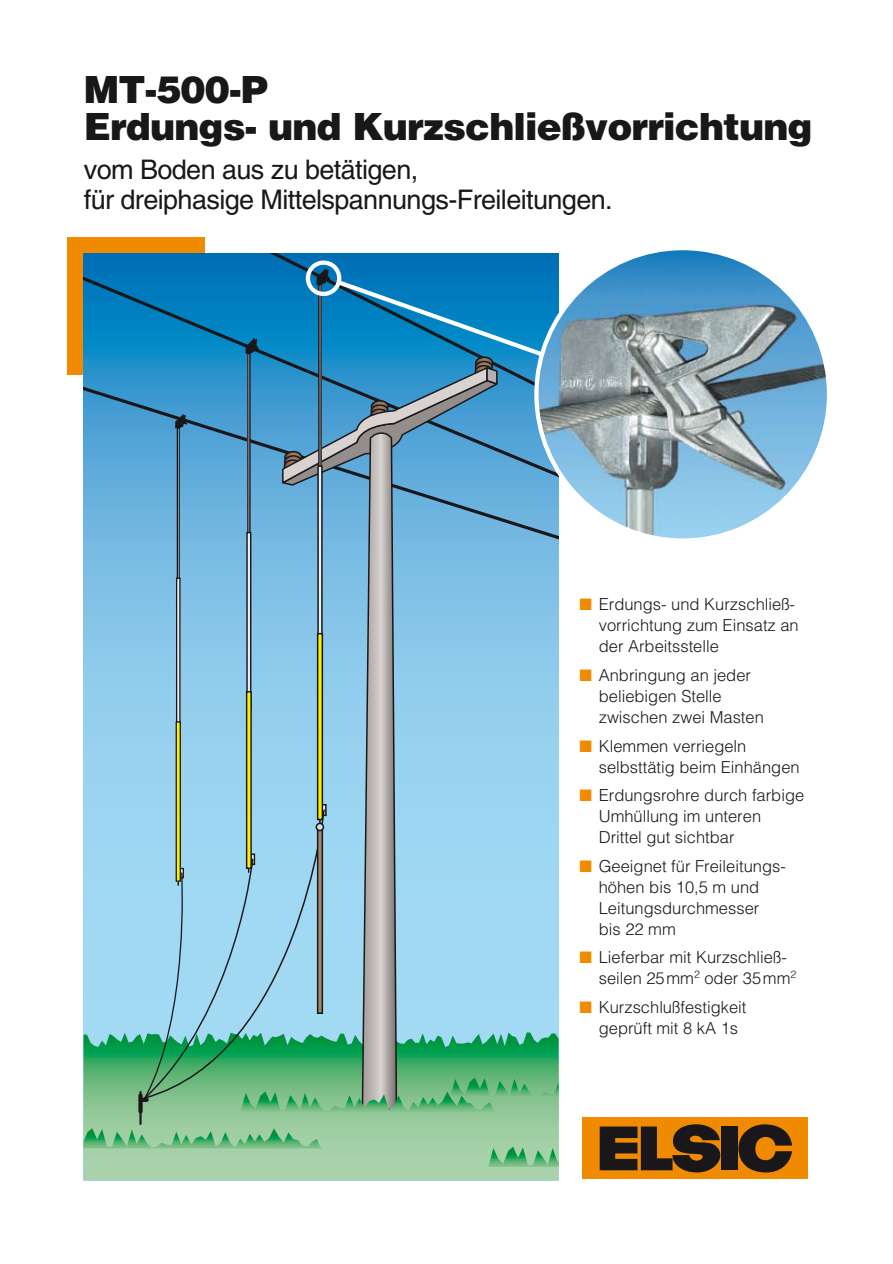
<style>
.page{position:relative;width:893px;height:1264px;background:#fff}
.page>*{position:absolute;margin:0;border:0;box-sizing:border-box;transform-origin:0 0}
.t1{font:900 37.5px/37.5px "Helvetica";letter-spacing:-.02em;color:#1a171b}
.t2{font:27px/30px "Helvetica";letter-spacing:-.02em;color:#1a171b}
.t3{font:300 16.5px/21px "Helvetica";color:#1a171b}
.s1{color:#f08a00}
</style>
<div class="page">
<div style="left:67px;top:237px;width:138px;height:137px;background:#f08a00"></div>
<div style="left:582px;top:1117px;width:225px;height:62px;background:#f08a00"></div>
<svg style="left:599px;top:1124px;width:121px;height:48px"></svg>
<div style="left:720px;top:1126px;width:17px;height:44px;background:#1a171b"></div>
<svg style="left:738px;top:1124px;width:53px;height:48px"></svg>
<svg style="left:83px;top:253px;width:58px;height:779px;background:#90ccec"></svg>
<svg style="left:83px;top:271px;width:58px;height:106px;background:#0880bd"></svg>
<svg style="left:83px;top:377px;width:58px;height:166px;background:#57a4d4"></svg>
<svg style="left:83px;top:1032px;width:475px;height:148px;background:#96cb9f"></svg>
<svg style="left:83px;top:1128px;width:238px;height:20px;background:#7dc18c"></svg>
<svg style="left:488px;top:1146px;width:70px;height:20px"></svg>
<hr style="left:139px;top:1091px;width:2px;height:32px;background:#1a171b">
<div style="left:138px;top:1095px;width:5px;height:16px;background:#1a171b"></div>
<img style="left:536px;top:248px;width:292px;height:292px;border-radius:146px">
<svg style="left:141px;top:253px;width:417px;height:858px;background:#72b4cd"></svg>
<h1 class="t1" style="left:84px;top:70px;width:730px">MT-500-P<br>Erdungs- und Kurzschließvorrichtung</h1>
<h2 class="t2" style="left:84px;top:155px;width:530px">vom Boden aus zu betätigen,<br>für dreiphasige Mittelspannungs-Freileitungen.</h2>
<p class="t3" style="left:598px;top:594px;width:201px;text-indent:-19px"><span class="s1">■</span> Erdungs- und Kurzschließ&shy;vorrichtung zum Einsatz an der Arbeitsstelle</p>
<p class="t3" style="left:598px;top:664px;width:167px;text-indent:-19px"><span class="s1">■</span> Anbringung an jeder beliebigen Stelle zwischen zwei Masten</p>
<p class="t3" style="left:598px;top:735px;width:202px;text-indent:-19px"><span class="s1">■</span> Klemmen verriegeln selbsttätig beim Einhängen</p>
<p class="t3" style="left:598px;top:784px;width:207px;text-indent:-19px"><span class="s1">■</span> Erdungsrohre durch farbige<br>Umhüllung im unteren<br>Drittel gut sichtbar</p>
<p class="t3" style="left:598px;top:855px;width:189px;text-indent:-19px"><span class="s1">■</span> Geeignet für Freileitungs&shy;höhen bis 10,5 m und<br>Leitungsdurchmesser<br>bis 22 mm</p>
<p class="t3" style="left:598px;top:946px;width:199px;text-indent:-19px"><span class="s1">■</span> Lieferbar mit Kurzschließ&shy;seilen 25mm<sup>2</sup> oder 35mm<sup>2</sup></p>
<p class="t3" style="left:598px;top:996px;width:149px;text-indent:-19px"><span class="s1">■</span> Kurzschlußfestigkeit geprüft mit 8 kA 1s</p>
</div>
